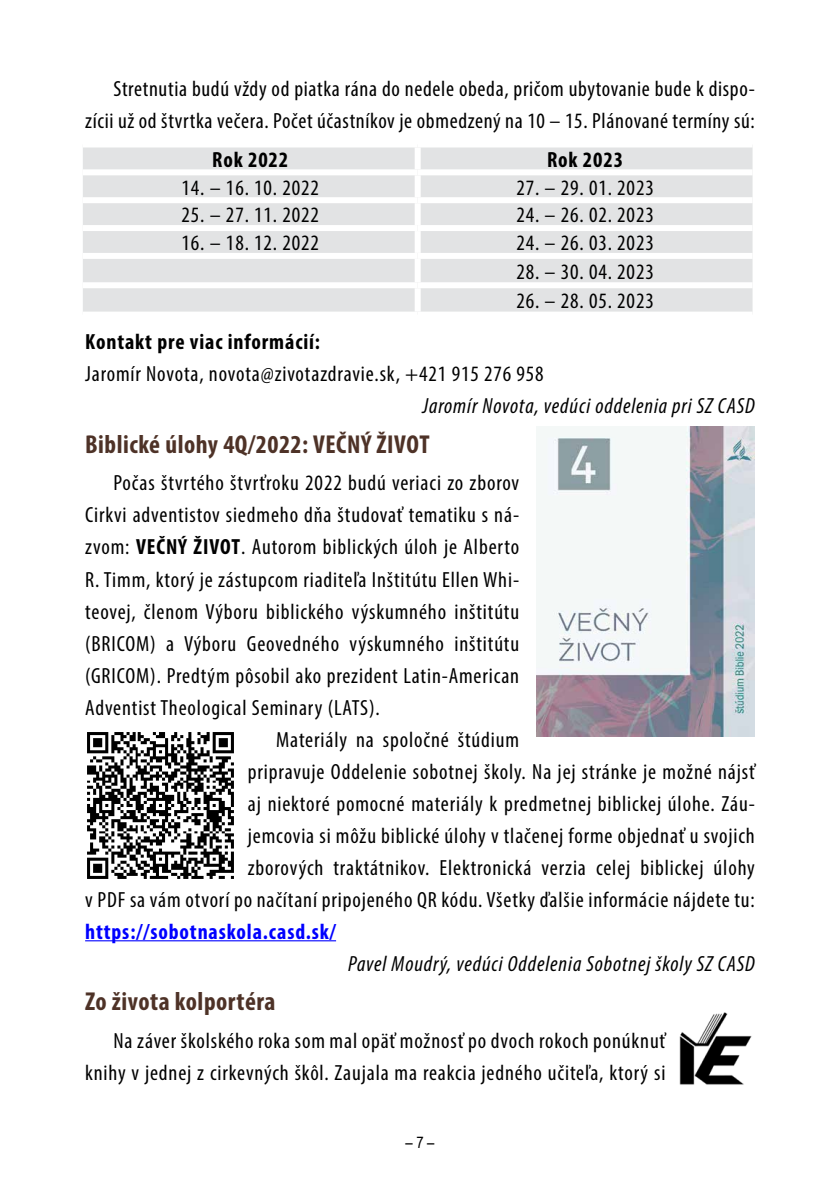
<style>
.page{position:relative;width:840px;height:1191px;background:#fff}
.page>*{position:absolute;margin:0;border:0;box-sizing:border-box;transform-origin:0 0}
.t1{font:700 condensed 26px "Myriad Pro";letter-spacing:.02em;color:#4e3227}
.t2{font:condensed 22px/32px "Myriad Pro";letter-spacing:.04em;color:#000;text-align:right}
.t3{font:italic condensed 22px "Myriad Pro";letter-spacing:.04em;color:#000}
.t4{font:700 condensed 22px "Myriad Pro";letter-spacing:.04em;color:#000}
.t5{font:700 condensed 22px "Myriad Pro";letter-spacing:.04em;color:#00f}
.t6{font:16px "Arial Narrow";color:#000}
.s1{font-weight:700}
</style>
<div class="page">
<hr style="left:85px;top:940px;width:251px;height:1px;background:#00f">
<div style="left:83px;top:147px;width:669px;height:164px;background:#e2e3e4"></div>
<div style="left:414px;top:147px;width:6px;height:22px;background:#fff"></div>
<div style="left:83px;top:169px;width:334px;height:6px;background:#fff"></div>
<div style="left:417px;top:169px;width:335px;height:6px;background:#fff"></div>
<div style="left:414px;top:175px;width:6px;height:22px;background:#fff"></div>
<div style="left:83px;top:197px;width:334px;height:6px;background:#fff"></div>
<div style="left:417px;top:197px;width:335px;height:6px;background:#fff"></div>
<div style="left:414px;top:203px;width:6px;height:22px;background:#fff"></div>
<div style="left:83px;top:225px;width:334px;height:6px;background:#fff"></div>
<div style="left:417px;top:225px;width:335px;height:6px;background:#fff"></div>
<div style="left:414px;top:231px;width:6px;height:22px;background:#fff"></div>
<div style="left:83px;top:253px;width:334px;height:6px;background:#fff"></div>
<div style="left:417px;top:253px;width:335px;height:6px;background:#fff"></div>
<div style="left:414px;top:259px;width:6px;height:23px;background:#fff"></div>
<div style="left:83px;top:282px;width:334px;height:6px;background:#fff"></div>
<div style="left:417px;top:282px;width:335px;height:6px;background:#fff"></div>
<div style="left:414px;top:288px;width:6px;height:23px;background:#fff"></div>
<img style="left:536px;top:427px;width:218px;height:310px">
<img style="left:87px;top:732px;width:147px;height:147px">
<img style="left:679px;top:1012px;width:73px;height:73px">
<p class="t2" style="left:85px;top:72px;width:670px">Stretnutia budú vždy od piatka rána do nedele obeda, pričom ubytovanie bude k dispo&shy;zícii už od štvrtka večera. Počet účastníkov je obmedzený na 10 – 15. Plánované termíny sú:</p>
<p class="t4" style="left:212px;top:146px;width:77px">Rok 2022</p>
<p class="t4" style="left:546px;top:146px;width:77px">Rok 2023</p>
<p class="t2" style="left:181px;top:171px;width:139px">14. – 16. 10. 2022</p>
<p class="t2" style="left:516px;top:171px;width:139px">27. – 29. 01. 2023</p>
<p class="t2" style="left:181px;top:199px;width:139px">25. – 27. 11. 2022</p>
<p class="t2" style="left:516px;top:199px;width:139px">24. – 26. 02. 2023</p>
<p class="t2" style="left:181px;top:227px;width:139px">16. – 18. 12. 2022</p>
<p class="t2" style="left:516px;top:227px;width:139px">24. – 26. 03. 2023</p>
<p class="t2" style="left:516px;top:255px;width:139px">28. – 30. 04. 2023</p>
<p class="t2" style="left:516px;top:285px;width:139px">26. – 28. 05. 2023</p>
<p class="t4" style="left:85px;top:328px;width:236px">Kontakt pre viac informácií:</p>
<p class="t2" style="left:85px;top:358px;width:460px">Jaromír Novota, novota@zivotazdravie.sk, +421 915 276 958</p>
<p class="t3" style="left:422px;top:393px;width:333px">Jaromír Novota, vedúci oddelenia pri SZ CASD</p>
<p class="t1" style="left:85px;top:428px;width:346px">Biblické úlohy 4Q/2022: VEČNÝ ŽIVOT</p>
<p class="t2" style="left:113px;top:467px;width:407px">Počas štvrtého štvrťroku 2022 budú veriaci zo zborov</p>
<p class="t2" style="left:85px;top:499px;width:435px">Cirkvi adventistov siedmeho dňa študovať tematiku s ná-</p>
<p class="t2" style="left:85px;top:531px;width:435px">zvom: <span class="s1">VEČNÝ ŽIVOT</span>. Autorom biblických úloh je Alberto</p>
<p class="t2" style="left:85px;top:563px;width:435px">R. Timm, ktorý je zástupcom riaditeľa Inštitútu Ellen Whi-</p>
<p class="t2" style="left:85px;top:595px;width:435px">teovej, členom Výboru biblického výskumného inštitútu</p>
<p class="t2" style="left:85px;top:627px;width:435px">(BRICOM) a Výboru Geovedného výskumného inštitútu</p>
<p class="t2" style="left:85px;top:659px;width:435px">(GRICOM). Predtým pôsobil ako prezident Latin-American</p>
<p class="t2" style="left:85px;top:691px;width:296px">Adventist Theological Seminary (LATS).</p>
<p class="t2" style="left:276px;top:723px;width:244px">Materiály na spoločné štúdium</p>
<p class="t2" style="left:248px;top:755px;width:508px">pripravuje Oddelenie sobotnej školy. Na jej stránke je možné nájsť</p>
<p class="t2" style="left:248px;top:787px;width:508px">aj niektoré pomocné materiály k predmetnej biblickej úlohe. Záu-</p>
<p class="t2" style="left:248px;top:819px;width:508px">jemcovia si môžu biblické úlohy v tlačenej forme objednať u svojich</p>
<p class="t2" style="left:248px;top:851px;width:508px">zborových traktátnikov. Elektronická verzia celej biblickej úlohy</p>
<p class="t2" style="left:85px;top:883px;width:670px">v PDF sa vám otvorí po načítaní pripojeného QR kódu. Všetky ďalšie informácie nájdete tu:</p>
<p class="t5" style="left:85px;top:917px;width:252px">https://sobotnaskola.casd.sk/</p>
<p class="t3" style="left:348px;top:950px;width:408px">Pavel Moudrý, vedúci Oddelenia Sobotnej školy SZ CASD</p>
<p class="t1" style="left:85px;top:985px;width:192px">Zo života kolportéra</p>
<p class="t2" style="left:85px;top:1024px;width:581px">Na záver školského roka som mal opäť možnosť po dvoch rokoch ponúknuť knihy v jednej z cirkevných škôl. Zaujala ma reakcia jedného učiteľa, ktorý si</p>
<p class="t6" style="left:405px;top:1130px;width:31px">– 7 –</p>
</div>
